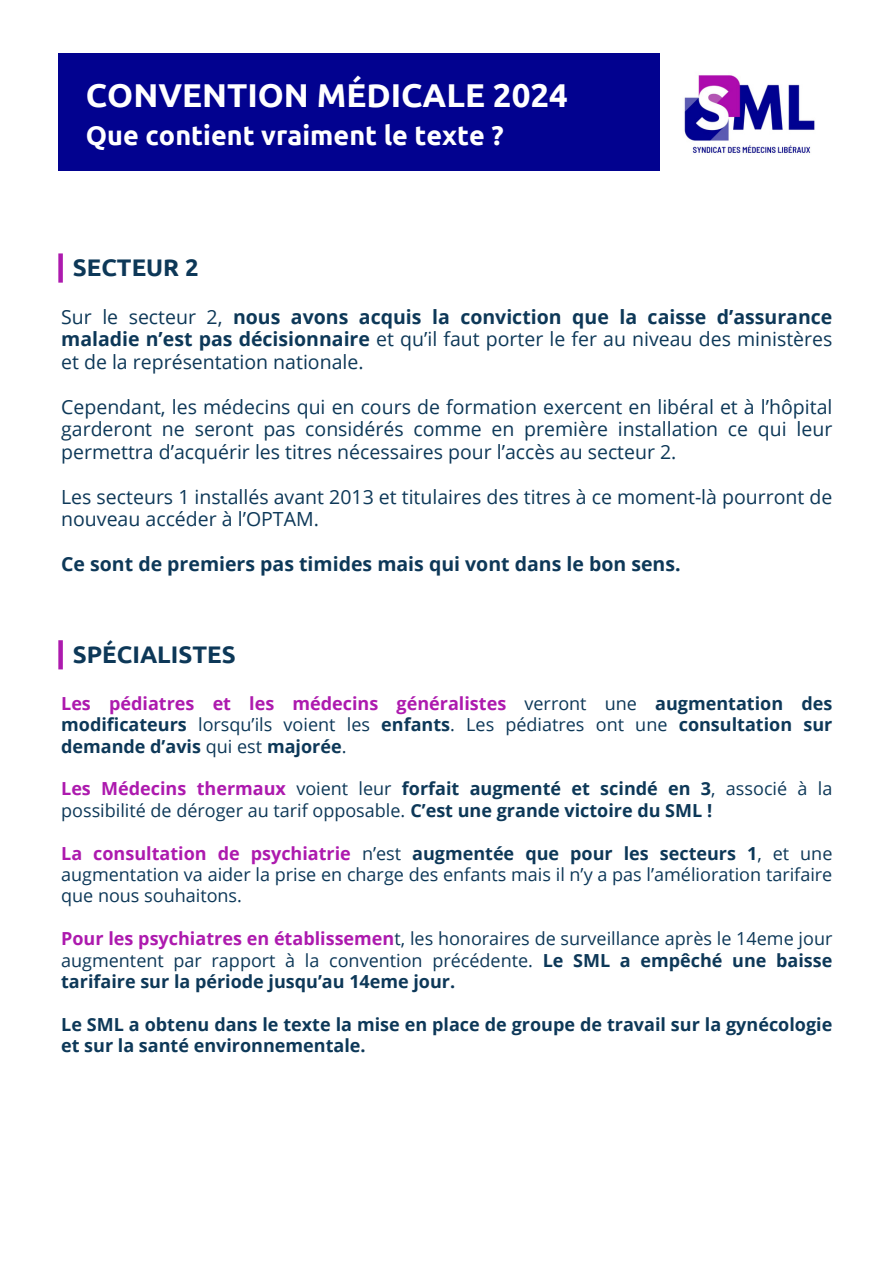
<style>
.page{position:relative;width:894px;height:1264px;background:#fff}
.page>*{position:absolute;margin:0;border:0;box-sizing:border-box;transform-origin:0 0}
.t1{font:700 33px "Ubuntu";color:#fff}
.t2{font:700 27px "Ubuntu";color:#fff}
.t3{font:700 24px "Ubuntu";color:#0d3858}
.t4{font:19.5px/22.5px "Open Sans";color:#0d3858;text-align:justify}
.t5{font:700 19.5px "Open Sans";color:#0d3858}
.t6{font:18px/21.3px "Open Sans";color:#0d3858;text-align:justify}
.t7{font:700 18px/21.3px "Open Sans";color:#0d3858;text-align:justify}
.s1{font-weight:700}
.s2{color:#ad1aae}
.s3{font-weight:400}
.s4{font-weight:700;color:#ad1aae}
</style>
<div class="page">
<div style="left:58px;top:53px;width:602px;height:118px;background:#02028f"></div>
<div style="left:58px;top:253px;width:5px;height:30px;background:#ad1aae"></div>
<img style="left:684px;top:75px;width:131px;height:78px">
<div style="left:58px;top:640px;width:5px;height:29px;background:#ad1aae"></div>
<h1 class="t1" style="left:86px;top:76px;width:483px">CONVENTION MÉDICALE 2024</h1>
<h2 class="t2" style="left:86px;top:120px;width:419px">Que contient vraiment le texte ?</h2>
<h3 class="t3" style="left:73px;top:253px;width:127px">SECTEUR 2</h3>
<p class="t4" style="left:61px;top:305px;width:772px">Sur le secteur 2, <span class="s1">nous avons acquis la conviction que la caisse d’assurance maladie n’est pas décisionnaire</span> et qu’il faut porter le fer au niveau des ministères et de la représentation nationale.</p>
<h2 class="t4" style="left:61px;top:395px;width:772px">Cependant, les médecins qui en cours de formation exercent en libéral et à l’hôpital garderont ne seront pas considérés comme en première installation ce qui leur permettra d’acquérir les titres nécessaires pour l’accès au secteur 2.</h2>
<p class="t4" style="left:61px;top:485px;width:772px">Les secteurs 1 installés avant 2013 et titulaires des titres à ce moment-là pourront de nouveau accéder à l’OPTAM.</p>
<p class="t5" style="left:61px;top:550px;width:620px">Ce sont de premiers pas timides mais qui vont dans le bon sens.</p>
<h2 class="t3" style="left:73px;top:640px;width:164px">SPÉCIALISTES</h2>
<p class="t7" style="left:61px;top:692px;width:772px"><span class="s2">Les pédiatres et les médecins généralistes</span> <span class="s3">verront une</span> augmentation des modificateurs <span class="s3">lorsqu’ils voient les</span> enfants<span class="s3">. Les pédiatres ont une</span> consultation sur demande d’avis <span class="s3">qui est</span> majorée<span class="s3">.</span></p>
<p class="t6" style="left:61px;top:777px;width:772px"><span class="s4">Les Médecins thermaux</span> voient leur <span class="s1">forfait augmenté et scindé en 3</span>, associé à la possibilité de déroger au tarif opposable. <span class="s1">C’est une grande victoire du SML !</span></p>
<p class="t6" style="left:61px;top:842px;width:772px"><span class="s4">La consultation de psychiatrie</span> n’est <span class="s1">augmentée que pour les secteurs 1</span>, et une augmentation va aider la prise en charge des enfants mais il n’y a pas l’amélioration tarifaire que nous souhaitons.</p>
<p class="t6" style="left:61px;top:927px;width:772px"><span class="s4">Pour les psychiatres en établissemen</span>t, les honoraires de surveillance après le 14eme jour augmentent par rapport à la convention précédente. <span class="s1">Le SML a empêché une baisse tarifaire sur la période jusqu’au 14eme jour.</span></p>
<h3 class="t7" style="left:61px;top:1013px;width:772px">Le SML a obtenu dans le texte la mise en place de groupe de travail sur la gynécologie et sur la santé environnementale.</h3>
</div>
